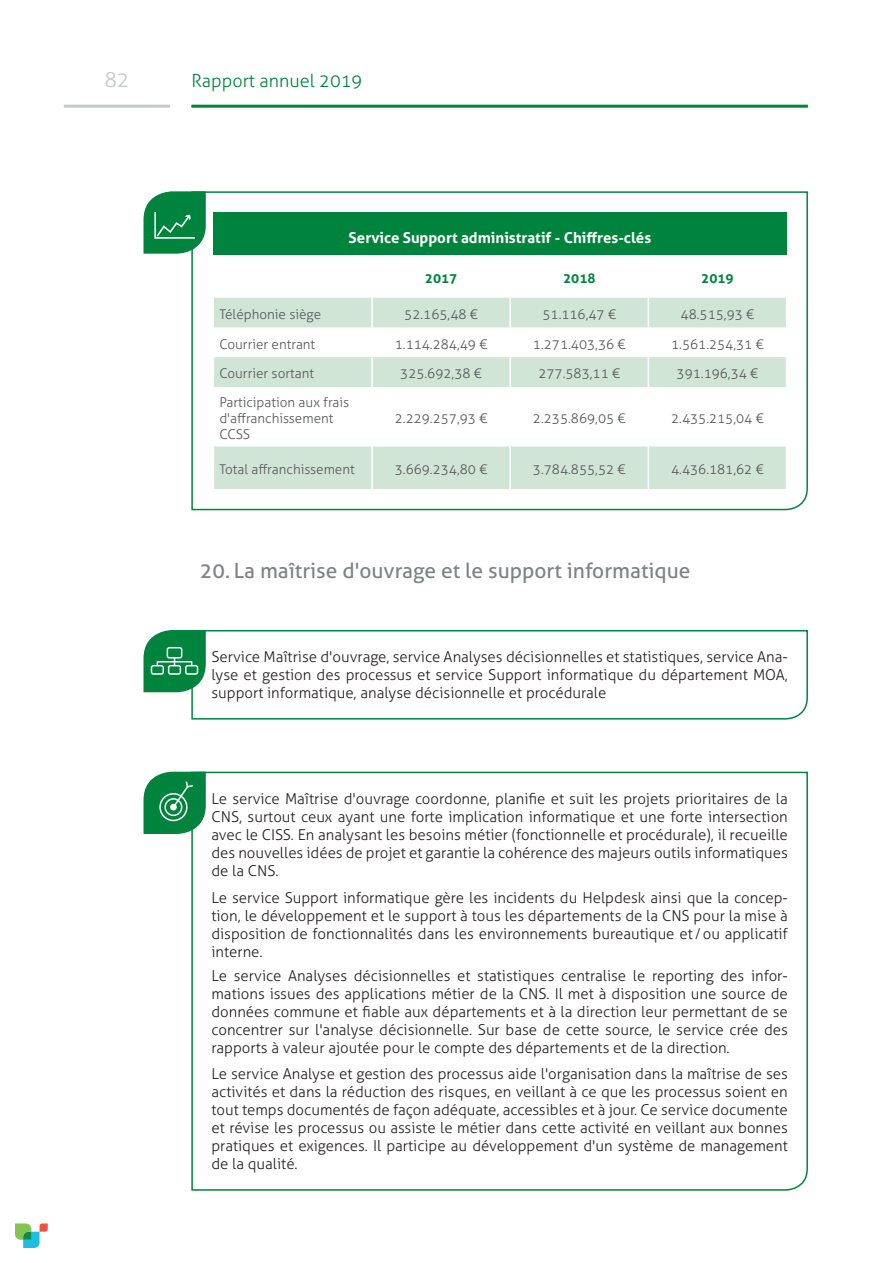
<style>
.page{position:relative;width:893px;height:1263px;background:#fff}
.page>*{position:absolute;margin:0;border:0;box-sizing:border-box;transform-origin:0 0}
.Sous-sous-titre{font:21px "Aller";color:#808285}
.t1{font:300 21px "Aller";color:#c7c8ca}
.t2{font:300 18px "Aller";color:#00843d}
.Corps_de_texte_2{font:300 15px/18px "Aller";color:#231f20;text-align:justify}
.Titre{font:700 15px "Aller";color:#fff}
.Corps_de_texte{font:300 13.5px/16.2px "Aller";color:#57585a}
.Sous-sous-titre_bleu{font:700 13.5px "Aller";color:#00843d}
</style>
<div class="page">
<hr style="left:64px;top:105px;width:106px;height:3px;background:#c7c8ca">
<hr style="left:191px;top:105px;width:617px;height:3px;background:#00843d">
<svg style="left:15px;top:1223px;width:33px;height:25px"></svg>
<svg style="left:191px;top:191px;width:617px;height:320px"></svg>
<div style="left:213px;top:213px;width:574px;height:42px;background:#00843d"></div>
<svg style="left:213px;top:298px;width:574px;height:191px;fill:#d1e5d6"></svg>
<svg style="left:213px;top:298px;width:1px;height:29px"></svg>
<hr style="left:371px;top:298px;width:2px;height:29px;background:#fff">
<hr style="left:509px;top:298px;width:2px;height:29px;background:#fff">
<svg style="left:648px;top:298px;width:1px;height:29px"></svg>
<svg style="left:786px;top:298px;width:1px;height:29px"></svg>
<hr style="left:213px;top:357px;width:1px;height:30px;background:#fff">
<hr style="left:371px;top:357px;width:2px;height:30px;background:#fff">
<hr style="left:509px;top:357px;width:2px;height:30px;background:#fff">
<hr style="left:648px;top:357px;width:1px;height:30px;background:#fff">
<hr style="left:786px;top:357px;width:1px;height:30px;background:#fff">
<hr style="left:213px;top:446px;width:1px;height:43px;background:#fff">
<hr style="left:371px;top:446px;width:2px;height:43px;background:#fff">
<hr style="left:509px;top:446px;width:2px;height:43px;background:#fff">
<hr style="left:648px;top:446px;width:1px;height:43px;background:#fff">
<hr style="left:786px;top:446px;width:1px;height:43px;background:#fff">
<svg style="left:143px;top:191px;width:63px;height:63px;background:#26965a"></svg>
<svg style="left:191px;top:630px;width:617px;height:90px"></svg>
<svg style="left:143px;top:630px;width:63px;height:62px;background:#27965a"></svg>
<div style="left:157px;top:661px;width:35px;height:5px;border:2px solid #fff"></div>
<svg style="left:191px;top:771px;width:617px;height:420px"></svg>
<svg style="left:143px;top:772px;width:63px;height:62px;background:#29985c"></svg>
<h1 class="t1" style="left:104px;top:67px;width:27px">82</h1>
<p class="t2" style="left:191px;top:69px;width:173px">Rapport annuel 2019</p>
<p class="Titre" style="left:349px;top:228px;width:304px">Service Support administratif - Chiffres-clés</p>
<p class="Sous-sous-titre_bleu" style="left:425px;top:269px;width:34px">2017</p>
<p class="Sous-sous-titre_bleu" style="left:563px;top:269px;width:34px">2018</p>
<p class="Sous-sous-titre_bleu" style="left:701px;top:269px;width:34px">2019</p>
<p class="Corps_de_texte" style="left:219px;top:306px;width:103px">Téléphonie siège</p>
<p class="Corps_de_texte" style="left:404px;top:306px;width:75px">52.165,48 €</p>
<p class="Corps_de_texte" style="left:542px;top:306px;width:75px">51.116,47 €</p>
<p class="Corps_de_texte" style="left:681px;top:306px;width:75px">48.515,93 €</p>
<p class="Corps_de_texte" style="left:219px;top:336px;width:97px">Courrier entrant</p>
<p class="Corps_de_texte" style="left:395px;top:336px;width:94px">1.114.284,49 €</p>
<p class="Corps_de_texte" style="left:533px;top:336px;width:94px">1.271.403,36 €</p>
<p class="Corps_de_texte" style="left:671px;top:336px;width:94px">1.561.254,31 €</p>
<p class="Corps_de_texte" style="left:219px;top:365px;width:96px">Courrier sortant</p>
<p class="Corps_de_texte" style="left:400px;top:365px;width:83px">325.692,38 €</p>
<p class="Corps_de_texte" style="left:538px;top:365px;width:83px">277.583,11 €</p>
<p class="Corps_de_texte" style="left:677px;top:365px;width:83px">391.196,34 €</p>
<p class="Corps_de_texte" style="left:219px;top:394px;width:131px">Participation aux frais d'affranchissement<br>CCSS</p>
<p class="Corps_de_texte" style="left:395px;top:410px;width:94px">2.229.257,93 €</p>
<p class="Corps_de_texte" style="left:533px;top:410px;width:94px">2.235.869,05 €</p>
<p class="Corps_de_texte" style="left:671px;top:410px;width:94px">2.435.215,04 €</p>
<p class="Corps_de_texte" style="left:219px;top:461px;width:137px">Total affranchissement</p>
<p class="Corps_de_texte" style="left:395px;top:461px;width:94px">3.669.234,80 €</p>
<p class="Corps_de_texte" style="left:533px;top:461px;width:94px">3.784.855,52 €</p>
<p class="Corps_de_texte" style="left:671px;top:461px;width:94px">4.436.181,62 €</p>
<p class="Sous-sous-titre" style="left:200px;top:558px;width:492px">20. La maîtrise d'ouvrage et le support informatique</p>
<p class="Corps_de_texte_2" style="left:211px;top:648px;width:578px">Service Maîtrise d'ouvrage, service Analyses décisionnelles et statistiques, service Ana&shy;lyse et gestion des processus et service Support informatique du département MOA, support informatique, analyse décisionnelle et procédurale</p>
<p class="Corps_de_texte_2" style="left:211px;top:790px;width:578px">Le service Maîtrise d'ouvrage coordonne, planifie et suit les projets prioritaires de la CNS, surtout ceux ayant une forte implication informatique et une forte intersection avec le CISS. En analysant les besoins métier (fonctionnelle et procédurale), il recueille des nouvelles idées de projet et garantie la cohérence des majeurs outils informatiques de la CNS.</p>
<p class="Corps_de_texte_2" style="left:211px;top:888px;width:578px">Le service Support informatique gère les incidents du Helpdesk ainsi que la concep&shy;tion, le développement et le support à tous les départements de la CNS pour la mise à disposition de fonctionnalités dans les environnements bureautique et /ou applicatif interne.</p>
<p class="Corps_de_texte_2" style="left:211px;top:966px;width:578px">Le service Analyses décisionnelles et statistiques centralise le reporting des infor&shy;mations issues des applications métier de la CNS. Il met à disposition une source de données commune et fiable aux départements et à la direction leur permettant de se concentrer sur l'analyse décisionnelle. Sur base de cette source, le service crée des rapports à valeur ajoutée pour le compte des départements et de la direction.</p>
<p class="Corps_de_texte_2" style="left:211px;top:1065px;width:578px">Le service Analyse et gestion des processus aide l'organisation dans la maîtrise de ses activités et dans la réduction des risques, en veillant à ce que les processus soient en tout temps documentés de façon adéquate, accessibles et à jour. Ce service documente et révise les processus ou assiste le métier dans cette activité en veillant aux bonnes pratiques et exigences. Il participe au développement d'un système de management de la qualité.</p>
</div>
